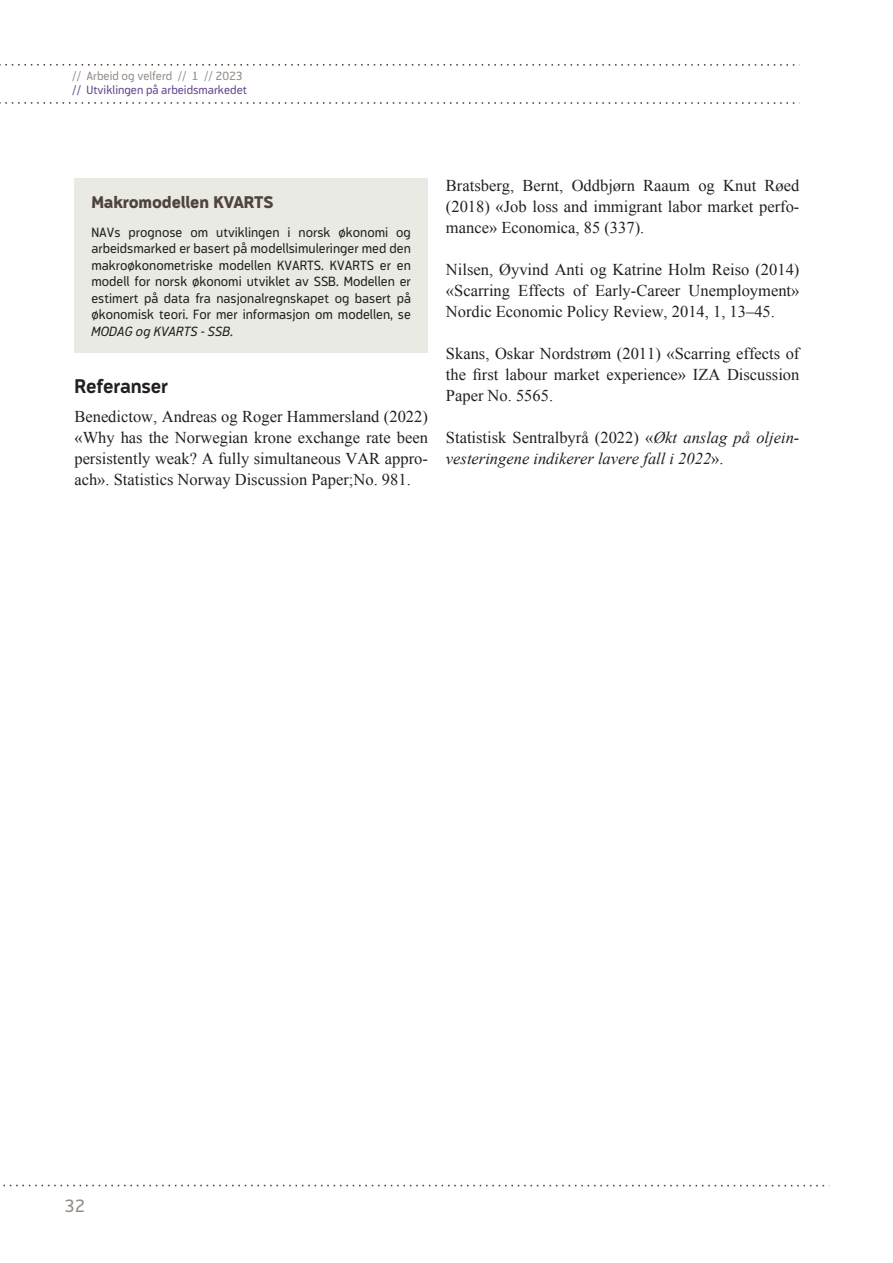
<style>
.page{position:relative;width:893px;height:1263px;background:#fff}
.page>*{position:absolute;margin:0;border:0;box-sizing:border-box;transform-origin:0 0}
.t1{font:700 19.5px "Modus";letter-spacing:-.01em;color:#231f20}
.t2{font:18px "Modus";color:#948d87}
.t3{font:16.5px/21px "Times New Roman";color:#231f20;text-align:justify}
.t4{font:italic 16.5px/21px "Times New Roman";color:#231f20}
.t5{font:800 16.5px "Modus";letter-spacing:-.01em;color:#50433d}
.t6{font:13.5px/16.5px "Modus";color:#231f20;text-align:justify}
.t7{font:12px "Modus";color:#64468b}
.t8{font:12px "Modus";color:#948d87}
.s1{font-style:italic}
.s2{font-style:normal}
</style>
<div class="page">
<svg style="left:0;top:64px;width:795px;height:2px"></svg>
<svg style="left:0;top:102px;width:795px;height:2px"></svg>
<svg style="left:3px;top:1185px;width:822px;height:1px"></svg>
<div style="left:74px;top:179px;width:354px;height:174px;background:#e9eae4"></div>
<p class="t8" style="left:72px;top:69px;width:172px">// Arbeid og velferd // 1 // 2023</p>
<p class="t7" style="left:72px;top:83px;width:176px">// Utviklingen på arbeidsmarkedet</p>
<p class="t5" style="left:91px;top:193px;width:184px">Makromodellen KVARTS</p>
<p class="t6" style="left:91px;top:224px;width:321px">NAVs prognose om utviklingen i norsk økonomi og arbeidsmarked er basert på modellsimuleringer med den makroøkonometriske modellen KVARTS. KVARTS er en modell for norsk økonomi utviklet av SSB. Modellen er estimert på data fra nasjonalregnskapet og basert på økonomisk teori. For mer informasjon om modellen, se <span class="s1">MODAG og KVARTS - SSB</span>.</p>
<p class="t1" style="left:74px;top:375px;width:95px">Referanser</p>
<p class="t3" style="left:74px;top:406px;width:355px">Benedictow, Andreas og Roger Hammersland (2022) «Why has the Norwegian krone exchange rate been persistently weak? A fully simultaneous VAR appro&shy;ach». Statistics Norway Discussion Paper;No. 981.</p>
<p class="t3" style="left:446px;top:175px;width:355px">Bratsberg, Bernt, Oddbjørn Raaum og Knut Røed (2018) «Job loss and immigrant labor market perfo&shy;mance» Economica, 85 (337).</p>
<p class="t3" style="left:446px;top:259px;width:355px">Nilsen, Øyvind Anti og Katrine Holm Reiso (2014) «Scarring Effects of Early-Career Unemployment» Nordic Economic Policy Review, 2014, 1, 13–45.</p>
<p class="t3" style="left:446px;top:343px;width:355px">Skans, Oskar Nordstrøm (2011) «Scarring effects of the first labour market experience» IZA Discussion Paper No. 5565.</p>
<p class="t4" style="left:446px;top:427px;width:355px"><span class="s2">Statistisk Sentralbyrå (2022) «</span>Økt anslag på oljein&shy;vesteringene indikerer lavere fall i 2022<span class="s2">».</span></p>
<p class="t2" style="left:65px;top:1195px;width:22px">32</p>
</div>
